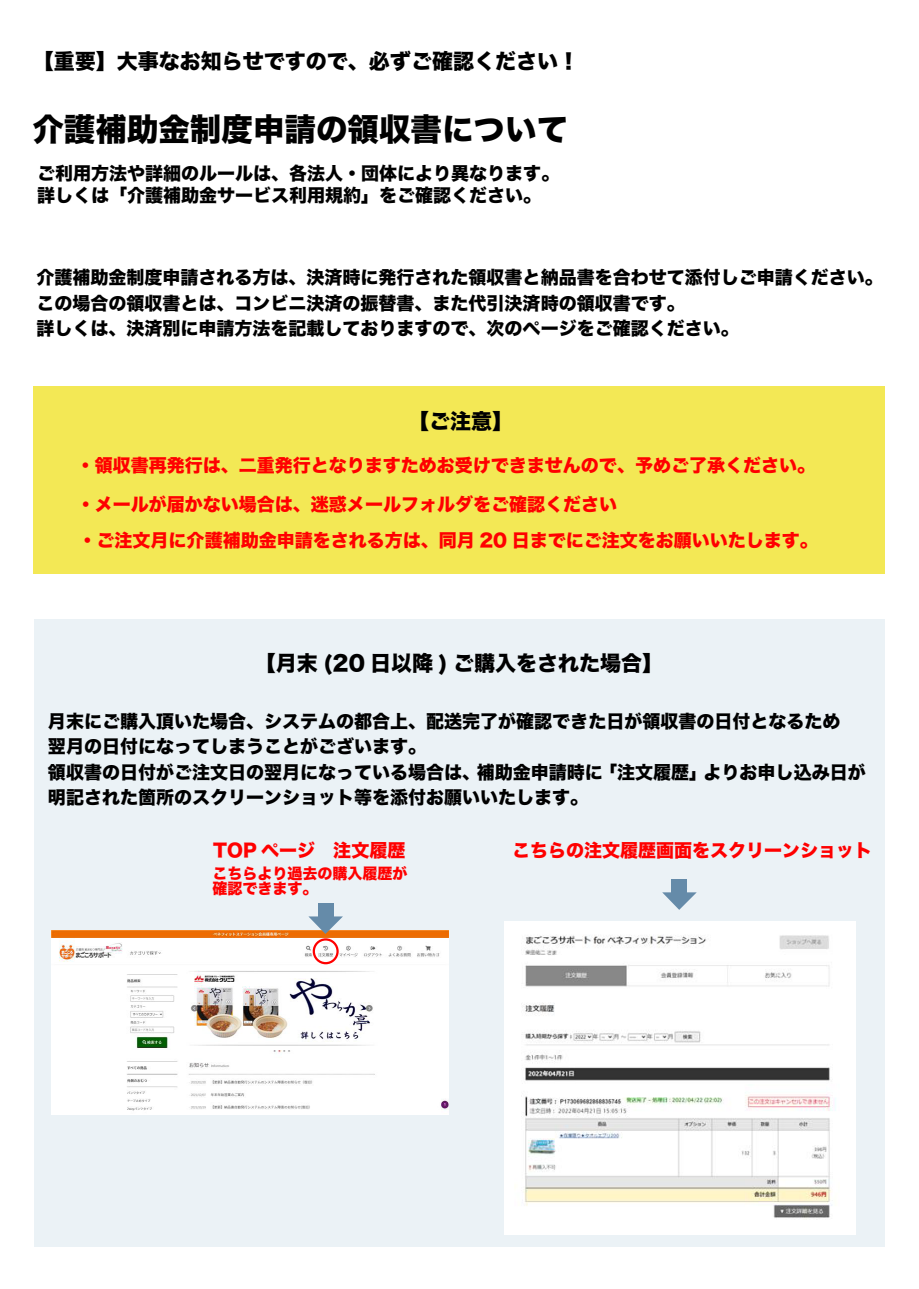
<style>
.page{position:relative;width:919px;height:1289px;background:#fff}
.page>*{position:absolute;margin:0;border:0;box-sizing:border-box;transform-origin:0 0}
.t1{font:31.5px "Hira Kaku Std W8";color:#000}
.t2{font:21px "Hira Kaku Std W8";color:#000}
.t3{font:18px/25.5px "Hira Kaku Std W8";color:#000}
.t4{font:18px "Hira Kaku Std W8";color:#f00}
.t5{font:15px/15px "Hira Kaku Std W8";color:#f00}
</style>
<div class="page">
<div style="left:34px;top:619px;width:850px;height:627px;background:#ebf2f6"></div>
<img style="left:52px;top:930px;width:397px;height:184px">
<img style="left:505px;top:921px;width:350px;height:313px">
<div style="left:312px;top:938px;width:26px;height:26px;border:2px solid #f00;border-radius:50%"></div>
<div style="left:317px;top:903px;width:16px;height:18px;background:#658ba9"></div>
<svg style="left:308px;top:916px;width:35px;height:18px"></svg>
<div style="left:671px;top:879px;width:16px;height:18px;background:#658ba9"></div>
<svg style="left:662px;top:892px;width:34px;height:17px"></svg>
<div style="left:33px;top:386px;width:851px;height:188px;background:#f3e855"></div>
<p class="t2" style="left:33px;top:49px;width:547px">【重要】大事なお知らせですので、必ずご確認ください！</p>
<h1 class="t1" style="left:32px;top:112px;width:537px">介護補助金制度申請の領収書について</h1>
<p class="t3" style="left:37px;top:162px;width:524px;line-height:22.5px">ご利用方法や詳細のルールは、各法人・団体により異なります。詳しくは「介護補助金サービス利用規約」をご確認ください。</p>
<p class="t3" style="left:36px;top:265px;width:847px">介護補助金制度申請される方は、決済時に発行された領収書と納品書を合わせて添付しご申請ください。この場合の領収書とは、コンビニ決済の振替書、また代引決済時の領収書です。<br>詳しくは、決済別に申請方法を記載しておりますので、次のページをご確認ください。</p>
<p class="t2" style="left:408px;top:409px;width:106px">【ご注意】</p>
<p class="t4" style="left:77px;top:455px;width:739px">・領収書再発行は、二重発行となりますためお受けできませんので、予めご了承ください。</p>
<p class="t4" style="left:77px;top:494px;width:541px">・メールが届かない場合は、迷惑メールフォルダをご確認ください</p>
<p class="t4" style="left:79px;top:530px;width:740px">・ご注文月に介護補助金申請をされる方は、同月 20 日までにご注文をお願いいたします。</p>
<p class="t2" style="left:255px;top:651px;width:410px">【月末 (20 日以降 ) ご購入をされた場合】</p>
<p class="t3" style="left:48px;top:708px;width:819px">月末にご購入頂いた場合、システムの都合上、配送完了が確認できた日が領収書の日付となるため<br>翌月の日付になってしまうことがございます。<br>領収書の日付がご注文日の翌月になっている場合は、補助金申請時に「注文履歴」よりお申し込み日が明記された箇所のスクリーンショット等を添付お願いいたします。</p>
<p class="t4" style="left:213px;top:839px;width:194px">TOP ページ　注文履歴</p>
<p class="t5" style="left:212px;top:866px;width:197px">こちらより過去の購入履歴が確認できます。</p>
<p class="t4" style="left:512px;top:839px;width:362px">こちらの注文履歴画面をスクリーンショット</p>
</div>
